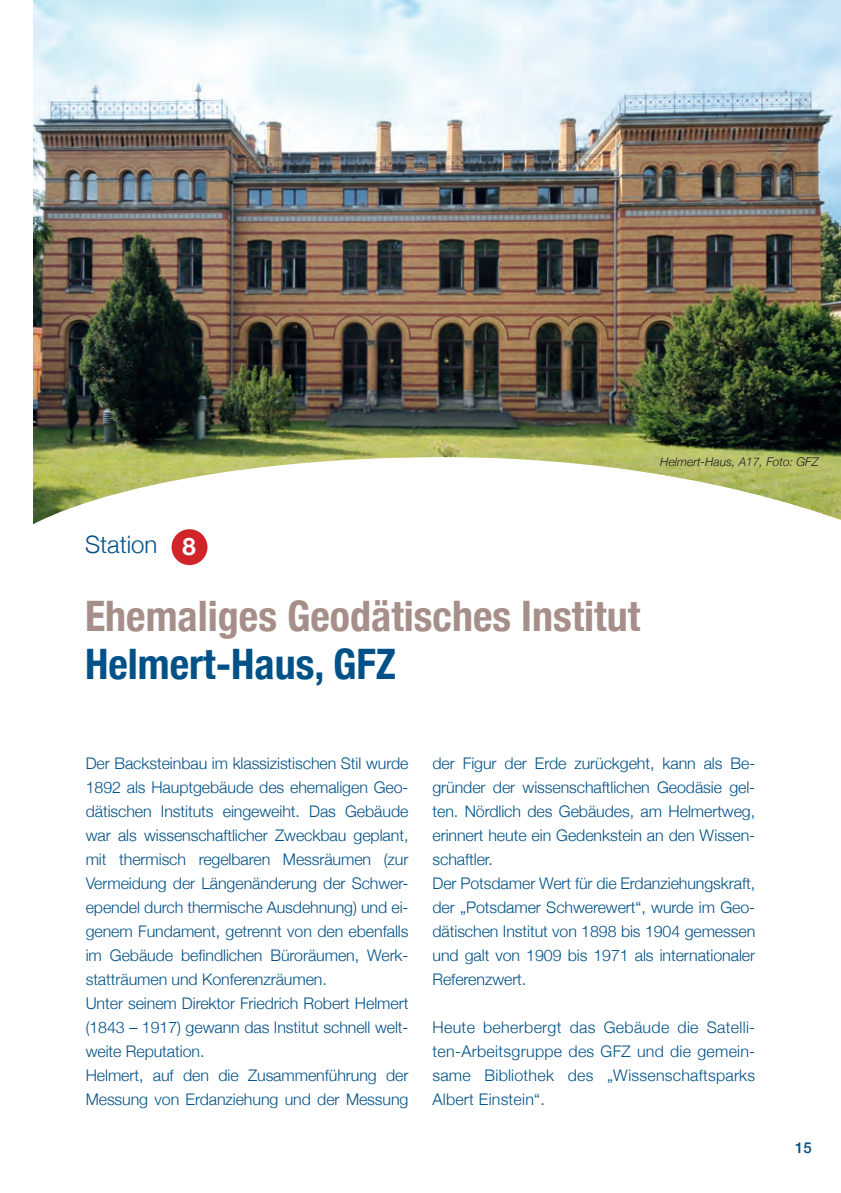
<style>
.page{position:relative;width:841px;height:1193px;background:#fff}
.page>*{position:absolute;margin:0;border:0;box-sizing:border-box;transform-origin:0 0}
.t1{font:700 condensed 42px "Helvetica Neue";color:#a68e89}
.t2{font:700 condensed 42px "Helvetica Neue";color:#005187}
.t3{font:300 24px "Helvetica Neue";color:#005187}
.t4{font:300 16px/24px "Helvetica Neue";letter-spacing:-.005em;color:#005187}
.t5{font:500 15px "Helvetica Neue";color:#005187}
.t6{font:italic 300 12px "Helvetica Neue";color:#231f20}
.s1{font-weight:700;color:#fff}
</style>
<div class="page">
<img style="left:34px;top:0;width:807px;height:457px">
<svg style="left:33px;top:457px;width:808px;height:109px"></svg>
<div style="left:171px;top:529px;width:36px;height:36px;background:#d1232a;border-radius:50%"></div>
<p class="t6" style="left:660px;top:452px;width:160px">Helmert-Haus, A17, Foto: GFZ</p>
<h2 class="t3" style="left:85px;top:525px;width:112px">Station <span class="s1">8</span></h2>
<h1 class="t1" style="left:85px;top:581px;width:556px">Ehemaliges Geodätisches Institut</h1>
<h1 class="t2" style="left:85px;top:629px;width:312px">Helmert-Haus, GFZ</h1>
<p class="t4" style="left:86px;top:750px;width:324px">Der Backsteinbau im klassizistischen Stil wurde 1892 als Hauptgebäude des ehemaligen Geo&shy;dätischen Instituts eingeweiht. Das Gebäude war als wissenschaftlicher Zweckbau geplant, mit thermisch regelbaren Messräumen (zur Vermeidung der Längenänderung der Schwer&shy;ependel durch thermische Ausdehnung) und ei&shy;genem Fundament, getrennt von den ebenfalls im Gebäude befindlichen Büroräumen, Werk&shy;statträumen und Konferenzräumen.<br>Unter seinem Direktor Friedrich Robert Helmert (1843 – 1917) gewann das Institut schnell welt&shy;weite Reputation.<br>Helmert, auf den die Zusammenführung der Messung von Erdanziehung und der Messung</p>
<p class="t4" style="left:432px;top:750px;width:324px">der Figur der Erde zurückgeht, kann als Be&shy;gründer der wissenschaftlichen Geodäsie gel&shy;ten. Nördlich des Gebäudes, am Helmertweg, erinnert heute ein Gedenkstein an den Wissen&shy;schaftler.<br>Der Potsdamer Wert für die Erdanziehungskraft, der „Potsdamer Schwerewert“, wurde im Geo&shy;dätischen Institut von 1898 bis 1904 gemessen und galt von 1909 bis 1971 als internationaler Referenzwert.</p>
<p class="t4" style="left:432px;top:1014px;width:324px;text-align:justify">Heute beherbergt das Gebäude die Satelli&shy;ten-Arbeitsgruppe des GFZ und die gemein&shy;same Bibliothek des „Wissenschaftsparks Albert Einstein“.</p>
<p class="t5" style="left:795px;top:1136px;width:18px">15</p>
</div>
